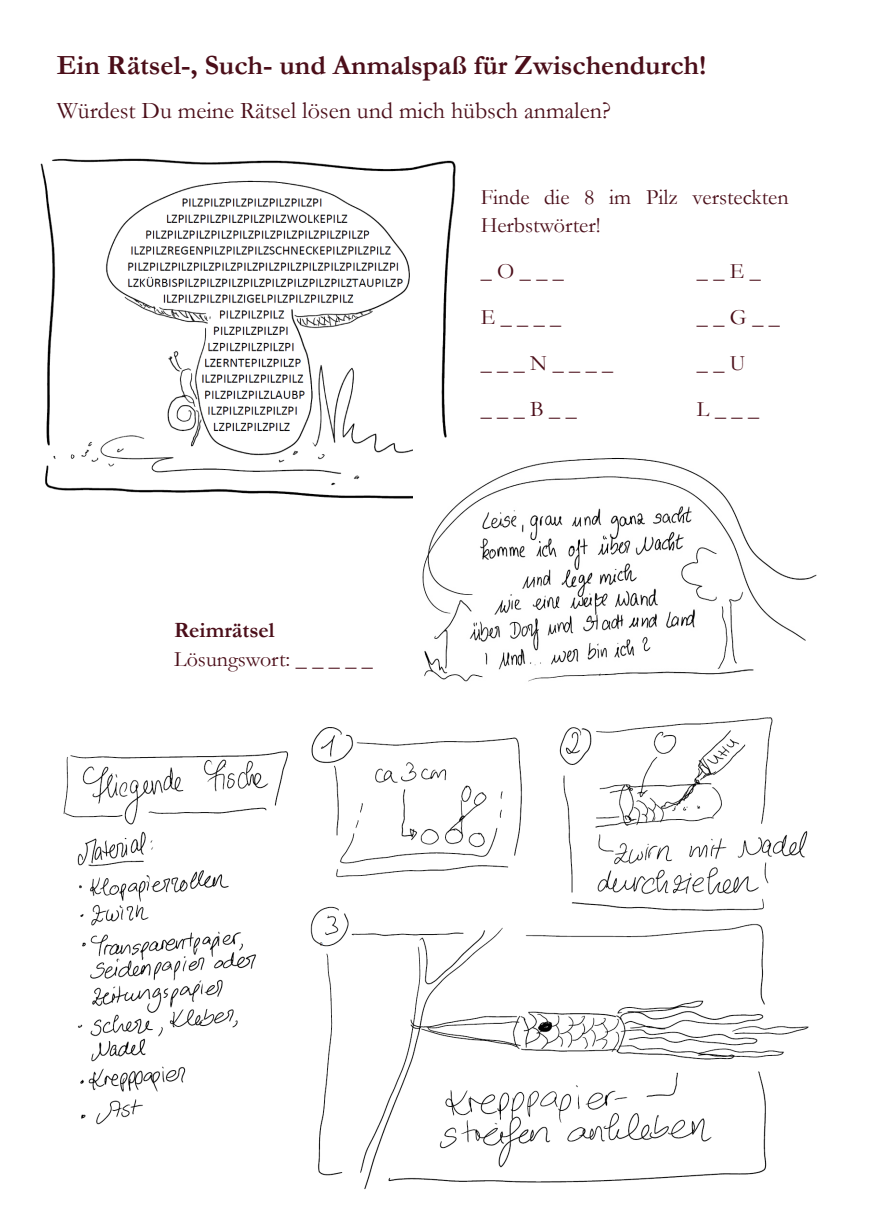
<style>
.page{position:relative;width:874px;height:1225px;background:#fff}
.page>*{position:absolute;margin:0;border:0;box-sizing:border-box;transform-origin:0 0}
.t1{font:700 28px "Garamond";color:#4b0e19}
.t2{font:24px "Garamond";color:#4b0e19}
.t3{font:22px/28px "Garamond";color:#4b0e19}
.t4{font:700 22px "Garamond";color:#4b0e19}
</style>
<div class="page">
<img style="left:40px;top:158px;width:416px;height:341px">
<img style="left:63px;top:717px;width:746px;height:473px">
<img style="left:413px;top:445px;width:404px;height:237px">
<p class="t1" style="left:57px;top:55px;width:650px">Ein Rätsel-, Such- und Anmalspaß für Zwischendurch!</p>
<p class="t2" style="left:57px;top:102px;width:555px">Würdest Du meine Rätsel lösen und mich hübsch anmalen?</p>
<p class="t4" style="left:174px;top:622px;width:102px">Reimrätsel</p>
<p class="t3" style="left:174px;top:648px;width:200px">Lösungswort: _ _ _ _ _</p>
<p class="t3" style="left:480px;top:186px;width:309px">Finde die 8 im Pilz versteckten<br>Herbstwörter!</p>
<p class="t3" style="left:480px;top:260px;width:85px">_O___</p>
<p class="t3" style="left:696px;top:260px;width:65px">__E_</p>
<p class="t3" style="left:480px;top:306px;width:82px">E____</p>
<p class="t3" style="left:696px;top:306px;width:84px">__G__</p>
<p class="t3" style="left:480px;top:352px;width:134px">___N____</p>
<p class="t3" style="left:696px;top:352px;width:50px">__U</p>
<p class="t3" style="left:480px;top:398px;width:98px">___B__</p>
<p class="t3" style="left:696px;top:398px;width:64px">L___</p>
</div>
